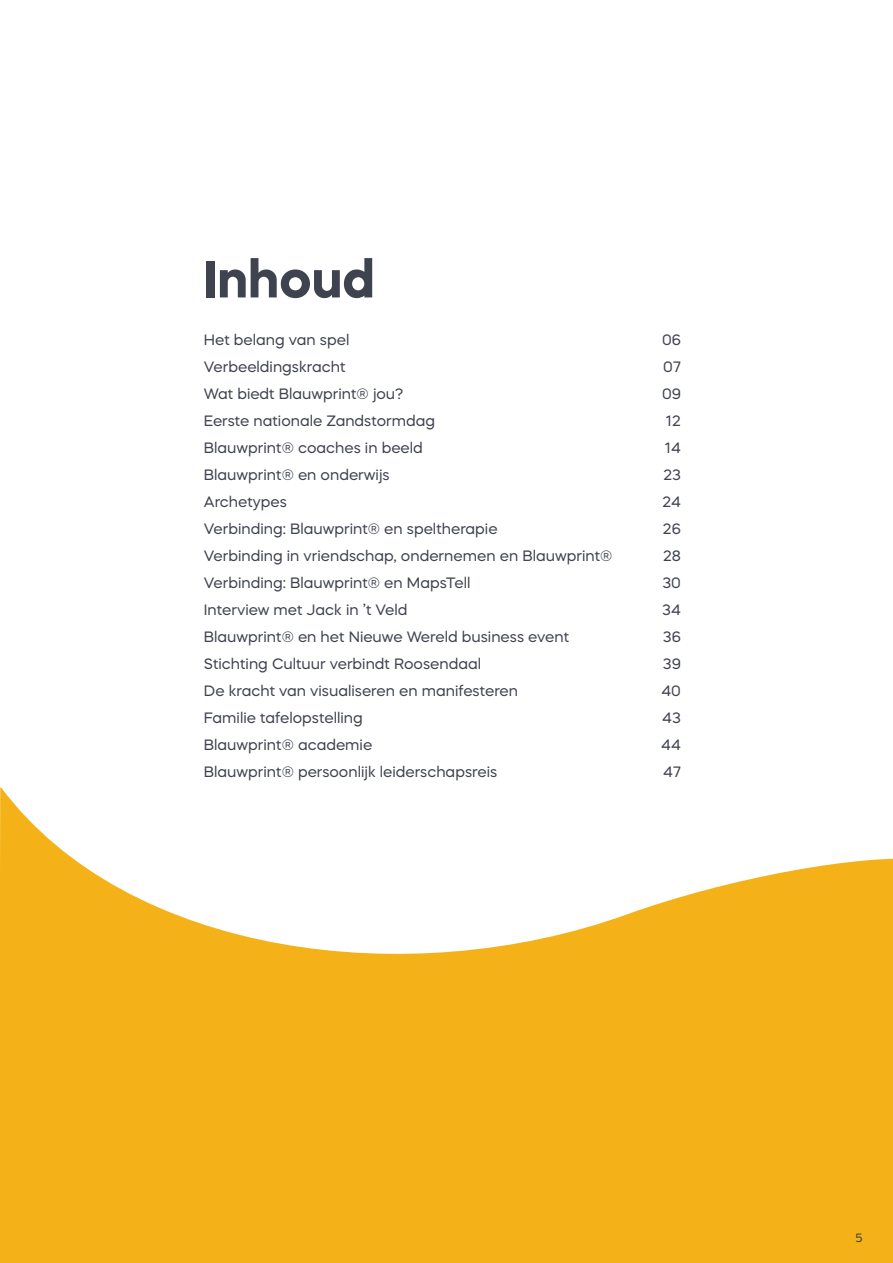
<style>
.page{position:relative;width:893px;height:1263px;background:#fff}
.page>*{position:absolute;margin:0;border:0;box-sizing:border-box;transform-origin:0 0}
.t1{font:700 52.5px "Mazzard H";letter-spacing:.01em;color:#3f434f}
.t2{font:15px "Mazzard H";color:#3f434f}
.t3{font:italic 12px "Chronica Pro";color:#3e3e3f}
</style>
<div class="page">
<svg style="left:0;top:787px;width:893px;height:476px;fill:#f5b218"></svg>
<h1 class="t1" style="left:204px;top:244px;width:172px">Inhoud</h1>
<p class="t2" style="left:204px;top:330px;width:147px">Het belang van spel</p>
<p class="t2" style="left:662px;top:330px;width:20px">06</p>
<p class="t2" style="left:204px;top:357px;width:143px">Verbeeldingskracht</p>
<p class="t2" style="left:663px;top:357px;width:19px">07</p>
<p class="t2" style="left:204px;top:384px;width:201px">Wat biedt Blauwprint® jou?</p>
<p class="t2" style="left:662px;top:384px;width:20px">09</p>
<p class="t2" style="left:204px;top:411px;width:233px">Eerste nationale Zandstormdag</p>
<p class="t2" style="left:666px;top:411px;width:17px">12</p>
<p class="t2" style="left:204px;top:438px;width:221px">Blauwprint® coaches in beeld</p>
<p class="t2" style="left:665px;top:438px;width:18px">14</p>
<p class="t2" style="left:204px;top:465px;width:187px">Blauwprint® en onderwijs</p>
<p class="t2" style="left:663px;top:465px;width:19px">23</p>
<p class="t2" style="left:204px;top:492px;width:85px">Archetypes</p>
<p class="t2" style="left:662px;top:492px;width:20px">24</p>
<p class="t2" style="left:204px;top:519px;width:295px">Verbinding: Blauwprint® en speltherapie</p>
<p class="t2" style="left:663px;top:519px;width:19px">26</p>
<p class="t2" style="left:204px;top:546px;width:410px">Verbinding in vriendschap, ondernemen en Blauwprint®</p>
<p class="t2" style="left:663px;top:546px;width:19px">28</p>
<p class="t2" style="left:204px;top:573px;width:268px">Verbinding: Blauwprint® en MapsTell</p>
<p class="t2" style="left:662px;top:573px;width:20px">30</p>
<p class="t2" style="left:204px;top:600px;width:205px">Interview met Jack in ’t Veld</p>
<p class="t2" style="left:662px;top:600px;width:20px">34</p>
<p class="t2" style="left:204px;top:627px;width:367px">Blauwprint® en het Nieuwe Wereld business event</p>
<p class="t2" style="left:663px;top:627px;width:20px">36</p>
<p class="t2" style="left:204px;top:654px;width:279px">Stichting Cultuur verbindt Roosendaal</p>
<p class="t2" style="left:663px;top:654px;width:19px">39</p>
<p class="t2" style="left:204px;top:681px;width:316px">De kracht van visualiseren en manifesteren</p>
<p class="t2" style="left:661px;top:681px;width:21px">40</p>
<p class="t2" style="left:204px;top:708px;width:160px">Familie tafelopstelling</p>
<p class="t2" style="left:662px;top:708px;width:20px">43</p>
<p class="t2" style="left:204px;top:735px;width:170px">Blauwprint® academie</p>
<p class="t2" style="left:661px;top:735px;width:21px">44</p>
<p class="t2" style="left:204px;top:762px;width:295px">Blauwprint® persoonlijk leiderschapsreis</p>
<p class="t2" style="left:663px;top:762px;width:19px">47</p>
<p class="t3" style="left:855px;top:1229px;width:9px">5</p>
</div>
